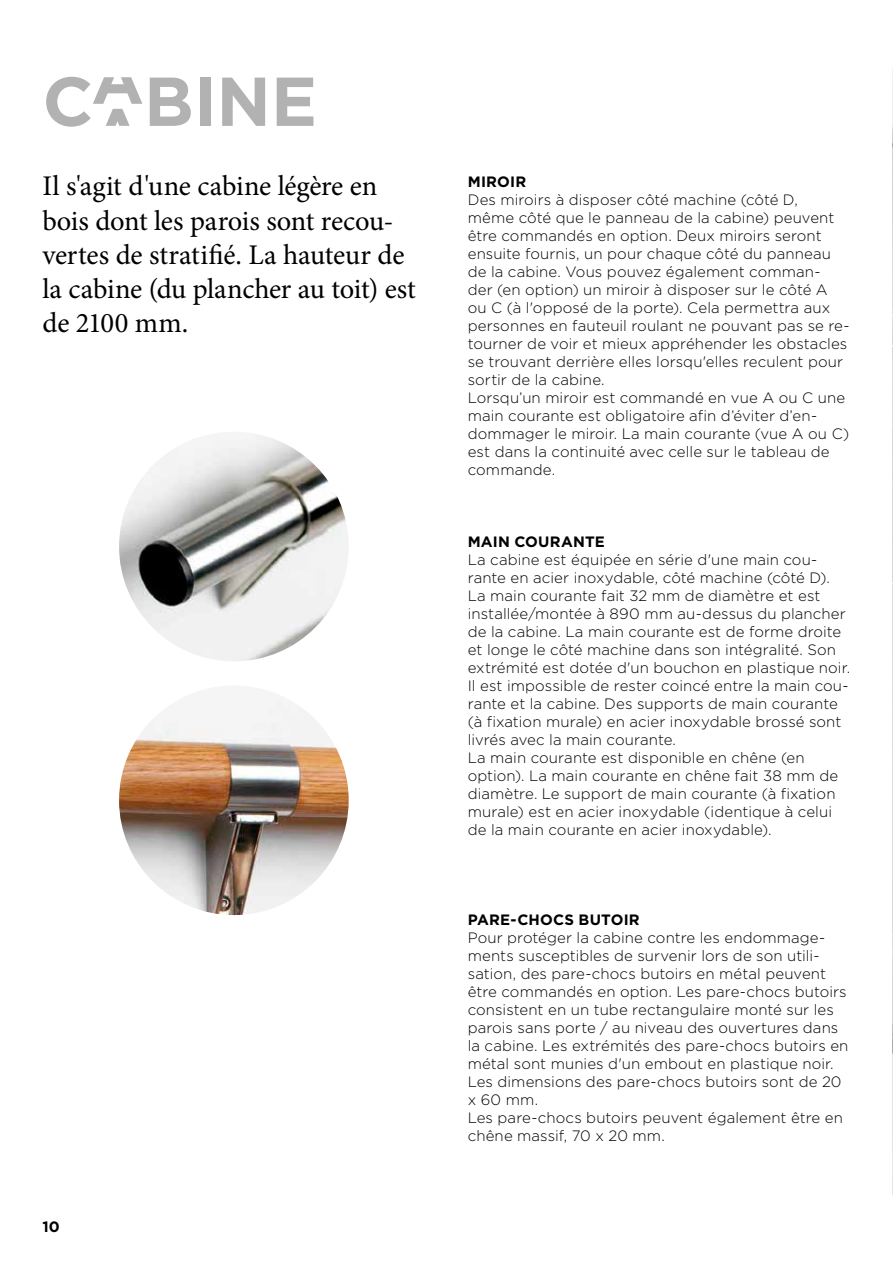
<style>
.page{position:relative;width:893px;height:1263px;background:#fff}
.page>*{position:absolute;margin:0;border:0;box-sizing:border-box;transform-origin:0 0}
.t1{font:700 69px "Gotham";color:#b3b2b2}
.t2{font:28.5px/34.2px "Minion Pro";letter-spacing:-.01em;color:#000}
.t3{font:300 15px/18px "Gotham";letter-spacing:.005em;color:#000}
.t4{font:700 15px "Gotham";letter-spacing:.01em;color:#000}
.s1{font-family:"Aritco Letter Lift"}
</style>
<div class="page">
<img style="left:892px;top:69px;width:1px;height:1125px">
<img style="left:119px;top:685px;width:230px;height:230px;border-radius:115px">
<img style="left:119px;top:432px;width:230px;height:229px;border-radius:115px">
<h1 class="t1" style="left:43px;top:56px;width:276px">C<span class="s1">A</span>BINE</h1>
<h2 class="t2" style="left:43px;top:169px;width:375px">Il s'agit d'une cabine légère en bois dont les parois sont recou&shy;vertes de stratifié. La hauteur de la cabine (du plancher au toit) est de 2100 mm.</h2>
<p class="t4" style="left:43px;top:1217px;width:19px">10</p>
<p class="t4" style="left:468px;top:171px;width:60px">MIROIR</p>
<p class="t3" style="left:468px;top:190px;width:383px">Des miroirs à disposer côté machine (côté D,<br>même côté que le panneau de la cabine) peuvent être commandés en option. Deux miroirs seront ensuite fournis, un pour chaque côté du panneau de la cabine. Vous pouvez également comman-<br>der (en option) un miroir à disposer sur le côté A ou C (à l'opposé de la porte). Cela permettra aux personnes en fauteuil roulant ne pouvant pas se re&shy;tourner de voir et mieux appréhender les obstacles se trouvant derrière elles lorsqu'elles reculent pour sortir de la cabine.<br>Lorsqu’un miroir est commandé en vue A ou C une main courante est obligatoire afin d’éviter d’en&shy;dommager le miroir. La main courante (vue A ou C) est dans la continuité avec celle sur le tableau de commande.</p>
<p class="t4" style="left:468px;top:531px;width:139px">MAIN COURANTE</p>
<p class="t3" style="left:468px;top:550px;width:384px">La cabine est équipée en série d'une main cou&shy;rante en acier inoxydable, côté machine (côté D).<br>La main courante fait 32 mm de diamètre et est installée/montée à 890 mm au-dessus du plancher de la cabine. La main courante est de forme droite et longe le côté machine dans son intégralité. Son extrémité est dotée d'un bouchon en plastique noir.<br>Il est impossible de rester coincé entre la main cou&shy;rante et la cabine. Des supports de main courante (à fixation murale) en acier inoxydable brossé sont livrés avec la main courante.<br>La main courante est disponible en chêne (en option). La main courante en chêne fait 38 mm de diamètre. Le support de main courante (à fixation murale) est en acier inoxydable (identique à celui de la main courante en acier inoxydable).</p>
<p class="t4" style="left:468px;top:909px;width:173px">PARE-CHOCS BUTOIR</p>
<p class="t3" style="left:468px;top:928px;width:382px">Pour protéger la cabine contre les endommage&shy;ments susceptibles de survenir lors de son utili&shy;sation, des pare-chocs butoirs en métal peuvent être commandés en option. Les pare-chocs butoirs consistent en un tube rectangulaire monté sur les parois sans porte / au niveau des ouvertures dans la cabine. Les extrémités des pare-chocs butoirs en métal sont munies d'un embout en plastique noir.<br>Les dimensions des pare-chocs butoirs sont de 20 x 60 mm.<br>Les pare-chocs butoirs peuvent également être en chêne massif, 70 x 20 mm.</p>
</div>
